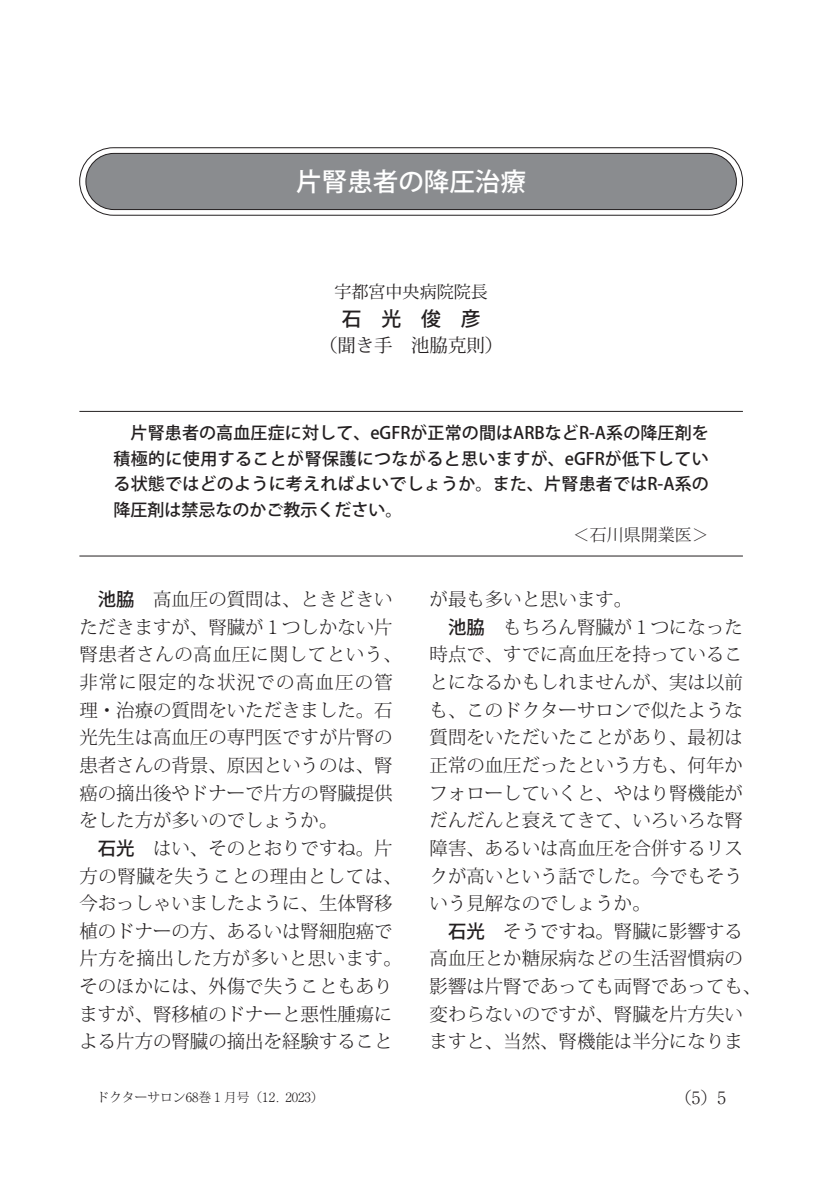
<style>
.page{position:relative;width:828px;height:1191px;background:#fff}
.page>*{position:absolute;margin:0;border:0;box-sizing:border-box;transform-origin:0 0}
.t1{font:500 25.6px "Koz Go Pro";color:#fff}
.t2{font:500 19.8px "Koz Go Pro";color:#231f20}
.t3{font:300 18.4px "Koz Min Pro";color:#231f20}
.t4{font:300 18.4px "Koz Min Pro";letter-spacing:.035em;color:#231f20}
.t5{font:300 18.4px "Koz Min Pro";letter-spacing:.065em;color:#231f20}
.t6{font:18.4px "Koz Min Pro";color:#231f20}
.t7{font:500 17px "Koz Go Pro";letter-spacing:.015em;color:#231f20}
.t8{font:300 17px "Koz Min Pro";color:#231f20}
.t9{font:17px "Koz Min Pro";color:#231f20}
.t10{font:300 12.8px "Koz Min Pro";color:#231f20}
.s1{font-family:"Ryumin Pro"}
.s2{font-family:"Koz Go Pro";font-weight:500}
</style>
<div class="page">
<hr style="left:79px;top:411px;width:664px;height:1px;background:#231f20">
<hr style="left:79px;top:555px;width:664px;height:1px;background:#231f20">
<div style="left:79px;top:147px;width:664px;height:68px;border:1px solid #231f20;border-radius:34px"></div>
<div style="left:86px;top:153px;width:650px;height:56px;background:#8a8c8f;border-radius:28px"></div>
<div style="left:86px;top:153px;width:650px;height:57px;border:1px solid #231f20;border-radius:28px"></div>
<p class="t1" style="left:296px;top:165px;width:231px">片腎患者の降圧治療</p>
<p class="t9" style="left:334px;top:279px;width:155px">宇都宮中央病院院長</p>
<p class="t2" style="left:342px;top:306px;width:140px">石　光　俊　彦</p>
<p class="t6" style="left:319px;top:332px;width:186px">（聞き手　池脇克則）</p>
<p class="t7" style="left:113px;top:422px;width:597px">　片腎患者の高血圧症に対して、eGFRが正常の間はARBなどR-A系の降圧剤を</p>
<p class="t7" style="left:113px;top:447px;width:597px">積極的に使用することが腎保護につながると思いますが、eGFRが低下してい</p>
<p class="t7" style="left:113px;top:473px;width:597px">る状態ではどのように考えればよいでしょうか。また、片腎患者ではR-A系の</p>
<p class="t7" style="left:113px;top:498px;width:291px">降圧剤は禁忌なのかご教示ください。</p>
<p class="t8" style="left:573px;top:523px;width:138px"><span class="s1">＜</span>石川県開業医<span class="s1">＞</span></p>
<p class="t3" style="left:98px;top:586px;width:296px"><span class="s2">池脇</span>　高血圧の質問は、ときどきい</p>
<p class="t3" style="left:79px;top:614px;width:315px">ただきますが、腎臓が<span class="s1">１</span>つしかない片</p>
<p class="t4" style="left:79px;top:641px;width:324px">腎患者さんの高血圧に関してという、</p>
<p class="t5" style="left:79px;top:669px;width:315px">非常に限定的な状況での高血圧の管</p>
<p class="t3" style="left:79px;top:697px;width:315px">理・治療の質問をいただきました。石</p>
<p class="t3" style="left:79px;top:724px;width:315px">光先生は高血圧の専門医ですが片腎の</p>
<p class="t3" style="left:79px;top:752px;width:315px">患者さんの背景、原因というのは、腎</p>
<p class="t3" style="left:79px;top:780px;width:315px">癌の摘出後やドナーで片方の腎臓提供</p>
<p class="t3" style="left:79px;top:807px;width:259px">をした方が多いのでしょうか。</p>
<p class="t3" style="left:98px;top:835px;width:296px"><span class="s2">石光</span>　はい、そのとおりですね。片</p>
<p class="t4" style="left:79px;top:863px;width:324px">方の腎臓を失うことの理由としては、</p>
<p class="t3" style="left:79px;top:890px;width:315px">今おっしゃいましたように、生体腎移</p>
<p class="t3" style="left:79px;top:918px;width:315px">植のドナーの方、あるいは腎細胞癌で</p>
<p class="t4" style="left:79px;top:945px;width:324px">片方を摘出した方が多いと思います。</p>
<p class="t3" style="left:79px;top:973px;width:315px">そのほかには、外傷で失うこともあり</p>
<p class="t3" style="left:79px;top:1001px;width:315px">ますが、腎移植のドナーと悪性腫瘍に</p>
<p class="t3" style="left:79px;top:1028px;width:315px">よる片方の腎臓の摘出を経験すること</p>
<p class="t3" style="left:429px;top:586px;width:204px">が最も多いと思います。</p>
<p class="t3" style="left:448px;top:614px;width:296px"><span class="s2">池脇</span>　もちろん腎臓が<span class="s1">１</span>つになった</p>
<p class="t3" style="left:429px;top:641px;width:315px">時点で、すでに高血圧を持っているこ</p>
<p class="t3" style="left:429px;top:669px;width:315px">とになるかもしれませんが、実は以前</p>
<p class="t3" style="left:429px;top:697px;width:315px">も、このドクターサロンで似たような</p>
<p class="t3" style="left:429px;top:724px;width:315px">質問をいただいたことがあり、最初は</p>
<p class="t3" style="left:429px;top:752px;width:315px">正常の血圧だったという方も、何年か</p>
<p class="t3" style="left:429px;top:780px;width:315px">フォローしていくと、やはり腎機能が</p>
<p class="t3" style="left:429px;top:807px;width:315px">だんだんと衰えてきて、いろいろな腎</p>
<p class="t3" style="left:429px;top:835px;width:315px">障害、あるいは高血圧を合併するリス</p>
<p class="t3" style="left:429px;top:863px;width:315px">クが高いという話でした。今でもそう</p>
<p class="t3" style="left:429px;top:890px;width:223px">いう見解なのでしょうか。</p>
<p class="t3" style="left:448px;top:918px;width:296px"><span class="s2">石光</span>　そうですね。腎臓に影響する</p>
<p class="t3" style="left:429px;top:945px;width:315px">高血圧とか糖尿病などの生活習慣病の</p>
<p class="t3" style="left:429px;top:973px;width:333px">影響は片腎であっても両腎であっても、</p>
<p class="t3" style="left:429px;top:1001px;width:315px">変わらないのですが、腎臓を片方失い</p>
<p class="t3" style="left:429px;top:1028px;width:315px">ますと、当然、腎機能は半分になりま</p>
<p class="t10" style="left:96px;top:1088px;width:229px">ドクターサロン<span class="s1">68</span>巻<span class="s1">１</span>月号（<span class="s1">12. 2023</span>）</p>
<p class="t8" style="left:675px;top:1085px;width:53px">（<span class="s1">5</span>）<span class="s1">5</span></p>
</div>
